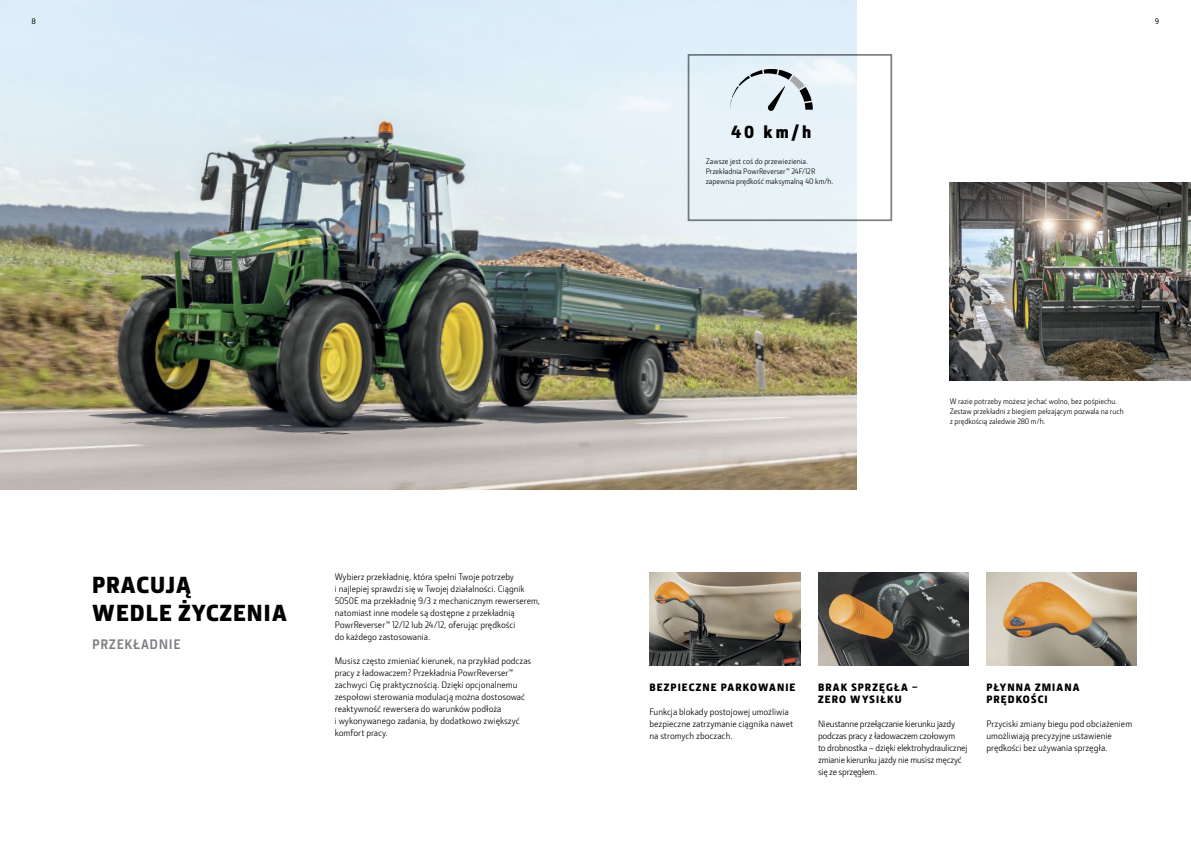
<style>
.page{position:relative;width:1191px;height:842px;background:#fff}
.page>*{position:absolute;margin:0;border:0;box-sizing:border-box;transform-origin:0 0}
.t1{font:900 24px/28px "Section";letter-spacing:.05em;color:#000}
.t2{font:900 18px "Section";color:#000}
.t3{font:700 14px "JD Sans Pro";letter-spacing:.05em;color:#808184}
.t4{font:900 11px/12px "Section";letter-spacing:.105em;color:#000}
.t5{font:9.5px/12px "JD Sans Pro";color:#000}
.t6{font:9.5px/12px "JD Sans Pro";letter-spacing:-.02em;color:#000}
.t7{font:8px/10px "JD Sans Pro";color:#000}
.t8{font:500 8px "JD Sans Pro";color:#000}
</style>
<div class="page">
<img style="left:949px;top:183px;width:242px;height:198px">
<img style="left:0;top:0;width:856px;height:490px">
<img style="left:818px;top:573px;width:150px;height:93px">
<img style="left:986px;top:573px;width:151px;height:93px">
<svg style="left:730px;top:69px;width:83px;height:42px;background:#c5cfd5"></svg>
<img style="left:649px;top:573px;width:151px;height:93px">
<div style="left:687px;top:54px;width:205px;height:167px;border:2px solid #808184"></div>
<p class="t8" style="left:31px;top:16px;width:6px">8</p>
<p class="t8" style="left:1155px;top:16px;width:6px">9</p>
<h2 class="t2" style="left:731px;top:120px;width:81px">40 km/h</h2>
<h1 class="t1" style="left:92px;top:570px;width:196px">PRACUJĄ<br>WEDLE ŻYCZENIA</h1>
<h3 class="t3" style="left:92px;top:634px;width:90px">PRZEKŁADNIE</h3>
<p class="t5" style="left:335px;top:570px;width:207px">Wybierz przekładnię, która spełni Twoje potrzeby<br>i najlepiej sprawdzi się w Twojej działalności. Ciągnik 5050E ma przekładnię 9/3 z mechanicznym rewerserem, natomiast inne modele są dostępne z przekładnią PowrReverser™ 12/12 lub 24/12, oferując prędkości<br>do każdego zastosowania.</p>
<p class="t5" style="left:335px;top:654px;width:198px">Musisz często zmieniać kierunek, na przykład podczas pracy z ładowaczem? Przekładnia PowrReverser™ zachwyci Cię praktycznością. Dzięki opcjonalnemu zespołowi sterowania modulacją można dostosować reaktywność rewersera do warunków podłoża<br>i wykonywanego zadania, by dodatkowo zwiększyć komfort pracy.</p>
<p class="t7" style="left:705px;top:156px;width:129px">Zawsze jest coś do przewiezienia.<br>Przekładnia PowrReverser™ 24F/12R zapewnia prędkość maksymalną 40 km/h.</p>
<p class="t7" style="left:949px;top:396px;width:176px">W razie potrzeby możesz jechać wolno, bez pośpiechu.<br>Zestaw przekładni z biegiem pełzającym pozwala na ruch z prędkością zaledwie 280 m/h.</p>
<p class="t4" style="left:649px;top:681px;width:147px">BEZPIECZNE PARKOWANIE</p>
<p class="t5" style="left:649px;top:706px;width:145px">Funkcja blokady postojowej umożliwia bezpieczne zatrzymanie ciągnika nawet na stromych zboczach.</p>
<p class="t4" style="left:818px;top:681px;width:101px">BRAK SPRZĘGŁA –<br>ZERO WYSIŁKU</p>
<p class="t6" style="left:818px;top:718px;width:151px">Nieustanne przełączanie kierunku jazdy podczas pracy z ładowaczem czołowym<br>to drobnostka – dzięki elektrohydraulicznej zmianie kierunku jazdy nie musisz męczyć się ze sprzęgłem.</p>
<p class="t4" style="left:986px;top:681px;width:95px">PŁYNNA ZMIANA<br>PRĘDKOŚCI</p>
<p class="t5" style="left:986px;top:718px;width:147px">Przyciski zmiany biegu pod obciażeniem umożliwiają precyzyjne ustawienie prędkości bez używania sprzęgła.</p>
</div>
